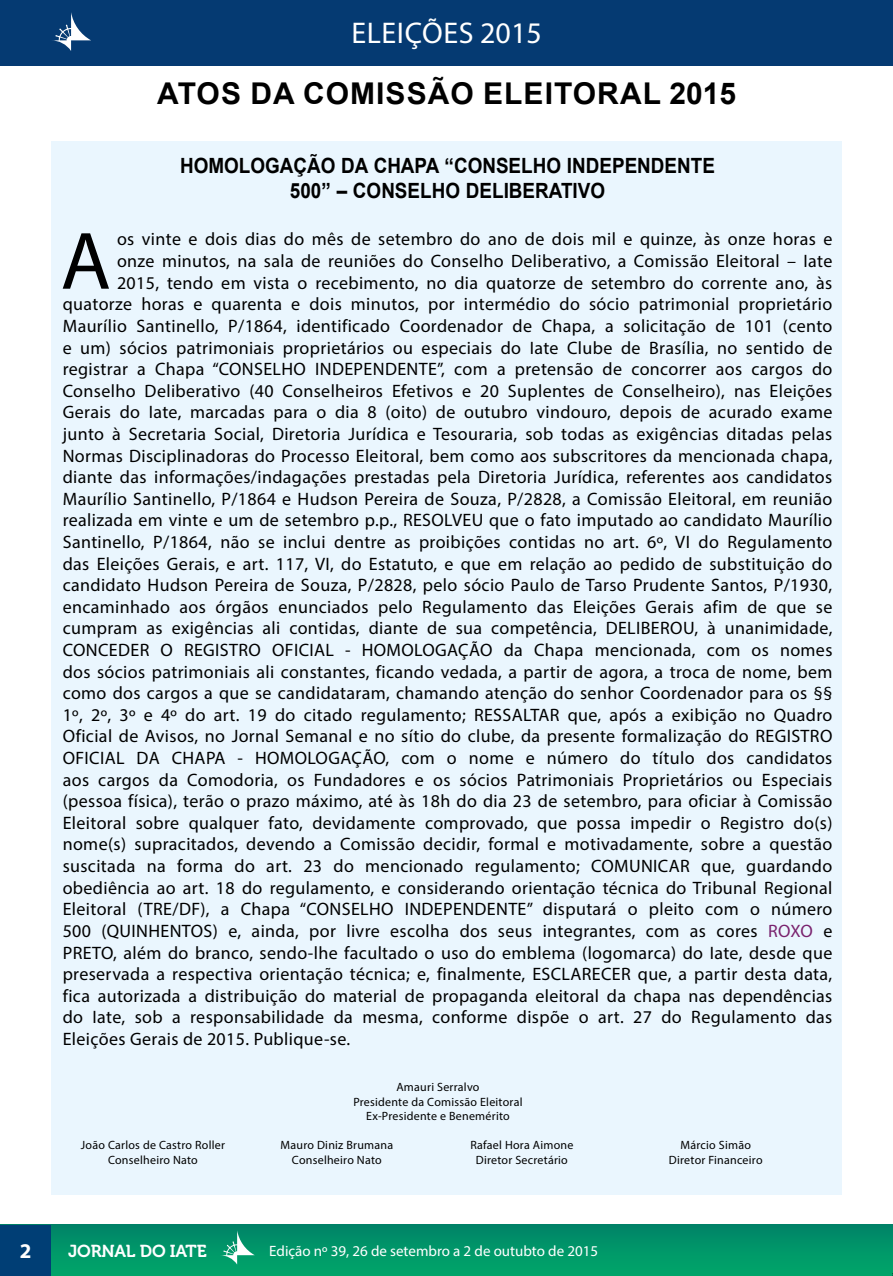
<style>
.page{position:relative;width:893px;height:1276px;background:#fff}
.page>*{position:absolute;margin:0;border:0;box-sizing:border-box;transform-origin:0 0}
.t1{font:82.05px "Myriad Pro";color:#000}
.t2{font:700 30px "Arial";letter-spacing:.035em;color:#000}
.t3{font:30px "Myriad Pro";letter-spacing:.02em;color:#fff}
.t4{font:700 21px/25.2px "Arial";color:#000;text-align:center;scale:.9 1}
.t5{font:700 21px "Myriad Pro";color:#fff}
.t6{font:18px "Myriad Pro";letter-spacing:.02em;color:#000}
.t7{font:17.25px "Museo 700";letter-spacing:-.01em;color:#fff}
.t8{font:15px "Myriad Pro";color:#fff}
.t9{font:12px/14.4px "Myriad Pro";letter-spacing:.02em;color:#000;text-align:center}
.s1{color:#79226e}
</style>
<div class="page">
<div style="left:0;top:1225px;width:893px;height:51px;background:linear-gradient(to bottom,#008567,#00a76a)"></div>
<svg style="left:220px;top:1230px;width:35px;height:34px"></svg>
<div style="left:0;top:1225px;width:51px;height:51px;background:#003e75"></div>
<div style="left:0;top:0;width:893px;height:65px;background:#053a72"></div>
<div style="left:51px;top:141px;width:791px;height:1054px;background:#eaf6fe"></div>
<svg style="left:52px;top:12px;width:39px;height:39px"></svg>
<h2 class="t3" style="left:351px;top:14px;width:192px">ELEIÇÕES 2015</h2>
<h2 class="t2" style="left:157px;top:73px;width:580px">ATOS DA COMISSÃO ELEITORAL 2015</h2>
<p class="t4" style="left:180px;top:153px;width:596px">HOMOLOGAÇÃO DA CHAPA “CONSELHO INDEPENDENTE<br>500” – CONSELHO DELIBERATIVO</p>
<h1 class="t1" style="left:61px;top:210px;width:52px">A</h1>
<p class="t6" style="left:117px;top:228px;width:717px">os vinte e dois dias do mês de setembro do ano de dois mil e quinze, às onze horas e</p>
<p class="t6" style="left:117px;top:250px;width:717px">onze minutos, na sala de reuniões do Conselho Deliberativo, a Comissão Eleitoral – Iate</p>
<p class="t6" style="left:117px;top:271px;width:717px">2015, tendo em vista o recebimento, no dia quatorze de setembro do corrente ano, às</p>
<p class="t6" style="left:63px;top:293px;width:771px">quatorze horas e quarenta e dois minutos, por intermédio do sócio patrimonial proprietário</p>
<p class="t6" style="left:63px;top:315px;width:771px">Maurílio Santinello, P/1864, identificado Coordenador de Chapa, a solicitação de 101 (cento</p>
<p class="t6" style="left:63px;top:336px;width:771px">e um) sócios patrimoniais proprietários ou especiais do Iate Clube de Brasília, no sentido de</p>
<p class="t6" style="left:63px;top:358px;width:771px">registrar a Chapa “CONSELHO INDEPENDENTE”, com a pretensão de concorrer aos cargos do</p>
<p class="t6" style="left:63px;top:379px;width:771px">Conselho Deliberativo (40 Conselheiros Efetivos e 20 Suplentes de Conselheiro), nas Eleições</p>
<p class="t6" style="left:63px;top:401px;width:771px">Gerais do Iate, marcadas para o dia 8 (oito) de outubro vindouro, depois de acurado exame</p>
<p class="t6" style="left:63px;top:423px;width:771px">junto à Secretaria Social, Diretoria Jurídica e Tesouraria, sob todas as exigências ditadas pelas</p>
<p class="t6" style="left:63px;top:444px;width:771px">Normas Disciplinadoras do Processo Eleitoral, bem como aos subscritores da mencionada chapa,</p>
<p class="t6" style="left:63px;top:466px;width:771px">diante das informações/indagações prestadas pela Diretoria Jurídica, referentes aos candidatos</p>
<p class="t6" style="left:63px;top:487px;width:771px">Maurílio Santinello, P/1864 e Hudson Pereira de Souza, P/2828, a Comissão Eleitoral, em reunião</p>
<p class="t6" style="left:63px;top:509px;width:771px">realizada em vinte e um de setembro p.p., RESOLVEU que o fato imputado ao candidato Maurílio</p>
<p class="t6" style="left:63px;top:531px;width:771px">Santinello, P/1864, não se inclui dentre as proibições contidas no art. 6º, VI do Regulamento</p>
<p class="t6" style="left:63px;top:552px;width:771px">das Eleições Gerais, e art. 117, VI, do Estatuto, e que em relação ao pedido de substituição do</p>
<p class="t6" style="left:63px;top:574px;width:771px">candidato Hudson Pereira de Souza, P/2828, pelo sócio Paulo de Tarso Prudente Santos, P/1930,</p>
<p class="t6" style="left:63px;top:595px;width:771px">encaminhado aos órgãos enunciados pelo Regulamento das Eleições Gerais afim de que se</p>
<p class="t6" style="left:63px;top:617px;width:771px">cumpram as exigências ali contidas, diante de sua competência, DELIBEROU, à unanimidade,</p>
<p class="t6" style="left:63px;top:639px;width:771px">CONCEDER O REGISTRO OFICIAL - HOMOLOGAÇÃO da Chapa mencionada, com os nomes</p>
<p class="t6" style="left:63px;top:660px;width:771px">dos sócios patrimoniais ali constantes, ficando vedada, a partir de agora, a troca de nome, bem</p>
<p class="t6" style="left:63px;top:682px;width:771px">como dos cargos a que se candidataram, chamando atenção do senhor Coordenador para os §§</p>
<p class="t6" style="left:63px;top:703px;width:771px">1º, 2º, 3º e 4º do art. 19 do citado regulamento; RESSALTAR que, após a exibição no Quadro</p>
<p class="t6" style="left:63px;top:725px;width:771px">Oficial de Avisos, no Jornal Semanal e no sítio do clube, da presente formalização do REGISTRO</p>
<p class="t6" style="left:63px;top:747px;width:771px">OFICIAL DA CHAPA - HOMOLOGAÇÃO, com o nome e número do título dos candidatos</p>
<p class="t6" style="left:63px;top:768px;width:771px">aos cargos da Comodoria, os Fundadores e os sócios Patrimoniais Proprietários ou Especiais</p>
<p class="t6" style="left:63px;top:790px;width:771px">(pessoa física), terão o prazo máximo, até às 18h do dia 23 de setembro, para oficiar à Comissão</p>
<p class="t6" style="left:63px;top:811px;width:771px">Eleitoral sobre qualquer fato, devidamente comprovado, que possa impedir o Registro do(s)</p>
<p class="t6" style="left:63px;top:833px;width:771px">nome(s) supracitados, devendo a Comissão decidir, formal e motivadamente, sobre a questão</p>
<p class="t6" style="left:63px;top:855px;width:771px">suscitada na forma do art. 23 do mencionado regulamento; COMUNICAR que, guardando</p>
<p class="t6" style="left:63px;top:876px;width:771px">obediência ao art. 18 do regulamento, e considerando orientação técnica do Tribunal Regional</p>
<p class="t6" style="left:63px;top:898px;width:771px">Eleitoral (TRE/DF), a Chapa “CONSELHO INDEPENDENTE” disputará o pleito com o número</p>
<p class="t6" style="left:63px;top:919px;width:771px">500 (QUINHENTOS) e, ainda, por livre escolha dos seus integrantes, com as cores <span class="s1">ROXO</span> e</p>
<p class="t6" style="left:63px;top:941px;width:771px">PRETO, além do branco, sendo-lhe facultado o uso do emblema (logomarca) do Iate, desde que</p>
<p class="t6" style="left:63px;top:963px;width:771px">preservada a respectiva orientação técnica; e, finalmente, ESCLARECER que, a partir desta data,</p>
<p class="t6" style="left:63px;top:984px;width:771px">fica autorizada a distribuição do material de propaganda eleitoral da chapa nas dependências</p>
<p class="t6" style="left:63px;top:1006px;width:771px">do Iate, sob a responsabilidade da mesma, conforme dispõe o art. 27 do Regulamento das</p>
<p class="t6" style="left:63px;top:1027px;width:289px">Eleições Gerais de 2015. Publique-se.</p>
<p class="t9" style="left:353px;top:1080px;width:171px">Amauri Serralvo<br>Presidente da Comissão Eleitoral<br>Ex-Presidente e Benemérito</p>
<p class="t9" style="left:81px;top:1138px;width:146px">João Carlos de Castro Roller<br>Conselheiro Nato</p>
<p class="t9" style="left:281px;top:1138px;width:114px">Mauro Diniz Brumana<br>Conselheiro Nato</p>
<p class="t9" style="left:470px;top:1138px;width:105px">Rafael Hora Aimone<br>Diretor Secretário</p>
<p class="t9" style="left:669px;top:1138px;width:95px">Márcio Simão<br>Diretor Financeiro</p>
<p class="t5" style="left:20px;top:1237px;width:13px">2</p>
<p class="t7" style="left:68px;top:1241px;width:140px">JORNAL DO IATE</p>
<p class="t8" style="left:269px;top:1241px;width:330px">Edição nº 39, 26 de setembro a 2 de outubto de 2015</p>
</div>
